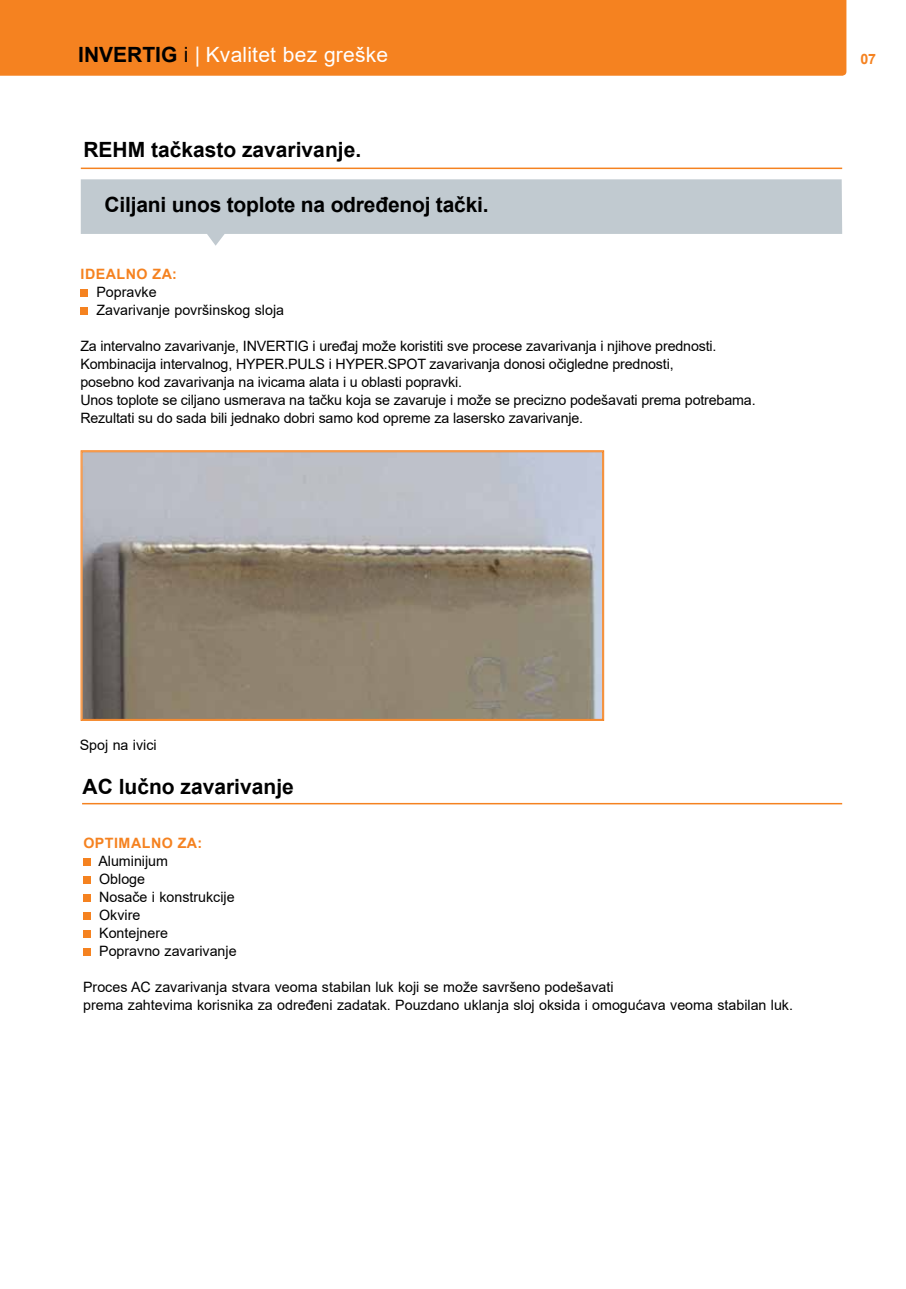
<style>
.page{position:relative;width:906px;height:1289px;background:#fff}
.page>*{position:absolute;margin:0;border:0;box-sizing:border-box;transform-origin:0 0}
.t1{font:700 21px "Arial";color:#000}
.t2{font:21px "Arial";letter-spacing:.01em;color:#fff}
.t3{font:14.25px/18px "Arial";letter-spacing:-.01em;color:#000}
.t4{font:700 14.25px "Arial";letter-spacing:.035em;color:#f58220}
.s1{font-weight:700;color:#000}
.s2{color:#000}
</style>
<div class="page">
<div style="left:0;top:0;width:846px;height:76px;background:#f58220"></div>
<svg style="left:81px;top:179px;width:761px;height:67px;fill:#c1cad0"></svg>
<hr style="left:81px;top:167px;width:761px;height:2px;background:#f58220">
<div style="left:80px;top:289px;width:8px;height:8px;background:#f58220"></div>
<div style="left:80px;top:307px;width:8px;height:8px;background:#f58220"></div>
<svg style="left:81px;top:450px;width:523px;height:271px;background:#9d968d"></svg>
<div style="left:82px;top:451px;width:521px;height:268px;border:1px solid #f58220"></div>
<hr style="left:82px;top:803px;width:760px;height:1px;background:#f58220">
<div style="left:83px;top:857px;width:7px;height:8px;background:#f58220"></div>
<div style="left:83px;top:875px;width:7px;height:8px;background:#f58220"></div>
<div style="left:83px;top:893px;width:7px;height:8px;background:#f58220"></div>
<div style="left:83px;top:911px;width:7px;height:8px;background:#f58220"></div>
<div style="left:83px;top:929px;width:7px;height:8px;background:#f58220"></div>
<div style="left:83px;top:947px;width:7px;height:8px;background:#f58220"></div>
<h1 class="t2" style="left:78px;top:40px;width:311px"><span class="s1">INVERTIG</span> <span class="s2">i</span> | Kvalitet bez greške</h1>
<p class="t4" style="left:860px;top:48px;width:17px">07</p>
<h1 class="t1" style="left:83px;top:135px;width:279px">REHM tačkasto zavarivanje.</h1>
<h1 class="t1" style="left:105px;top:190px;width:385px">Ciljani unos toplote na određenoj tački.</h1>
<p class="t4" style="left:81px;top:264px;width:98px">IDEALNO ZA:</p>
<p class="t3" style="left:96px;top:283px;width:189px">Popravke<br>Zavarivanje površinskog sloja</p>
<p class="t3" style="left:80px;top:337px;width:677px">Za intervalno zavarivanje, INVERTIG i uređaj može koristiti sve procese zavarivanja i njihove prednosti.<br>Kombinacija intervalnog, HYPER.PULS i HYPER.SPOT zavarivanja donosi očigledne prednosti,<br>posebno kod zavarivanja na ivicama alata i u oblasti popravki.<br>Unos toplote se ciljano usmerava na tačku koja se zavaruje i može se precizno podešavati prema potrebama.<br>Rezultati su do sada bili jednako dobri samo kod opreme za lasersko zavarivanje.</p>
<p class="t3" style="left:80px;top:736px;width:78px">Spoj na ivici</p>
<h1 class="t1" style="left:83px;top:771px;width:213px">AC lučno zavarivanje</h1>
<p class="t4" style="left:83px;top:832px;width:120px">Opti malNO ZA:</p>
<p class="t3" style="left:98px;top:851px;width:140px">Aluminijum<br>Obloge<br>Nosače i konstrukcije<br>Okvire<br>Kontejnere<br>Popravno zavarivanje</p>
<p class="t3" style="left:83px;top:977px;width:711px">Proces AC zavarivanja stvara veoma stabilan luk koji se može savršeno podešavati<br>prema zahtevima korisnika za određeni zadatak. Pouzdano uklanja sloj oksida i omogućava veoma stabilan luk.</p>
</div>
